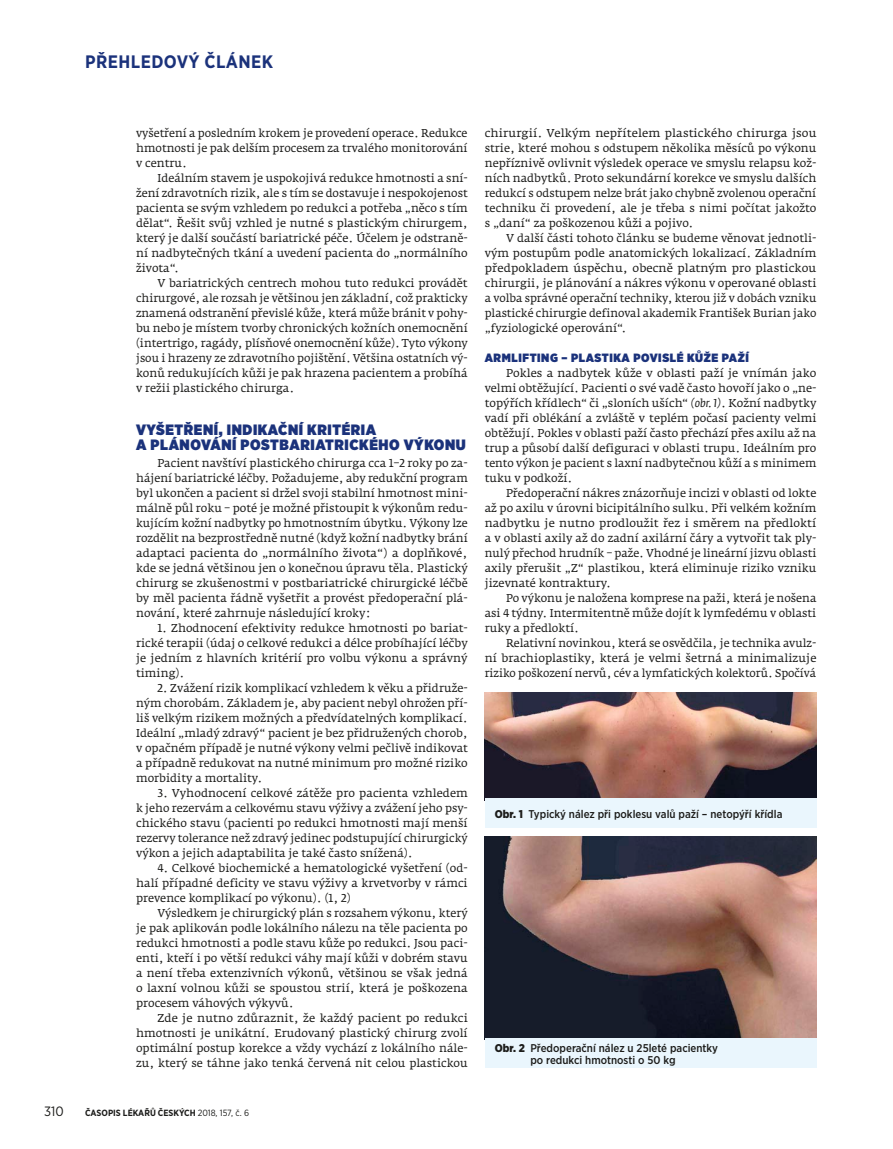
<style>
.page{position:relative;width:893px;height:1149px;background:#fff}
.page>*{position:absolute;margin:0;border:0;box-sizing:border-box;transform-origin:0 0}
.t1{font:700 18px "Gotham Narrow";letter-spacing:.025em;color:#1b327b}
.mezititulek_1{font:900 15px/15px "Gotham Narrow";letter-spacing:.04em;color:#1b327b}
.t2{font:13.5px "Gotham Narrow";color:#1c1c1a}
.mezititulek_predek{font:900 12px "Gotham Narrow";letter-spacing:.05em;color:#1b327b}
.text_NOVY{font:11.25px/15px "Fedra Serif A Pro";color:#1c1c1a;text-align:justify}
.popisek_foto{font:500 11.25px/12px "Gotham Narrow";color:#1c1c1a}
.t3{font:700 9px "Gotham Narrow";color:#1c1c1a}
.s1{font-weight:400}
.s2{font-style:italic}
.s3{font-weight:900}
</style>
<div class="page">
<img style="left:485px;top:692px;width:332px;height:107px">
<div style="left:485px;top:798px;width:331px;height:30px;background:#eaf6fd"></div>
<img style="left:484px;top:836px;width:332px;height:202px">
<div style="left:485px;top:1037px;width:331px;height:30px;background:#eaf6fd"></div>
<h1 class="t1" style="left:85px;top:50px;width:190px">PŘEHLEDOVÝ ČLÁNEK</h1>
<p class="text_NOVY" style="left:136px;top:125px;width:333px">vyšetření a posledním krokem je provedení operace. Redukce hmotnosti je pak delším procesem za trvalého monitorování v centru.</p>
<p class="text_NOVY" style="left:136px;top:170px;width:333px;text-indent:21px">Ideálním stavem je uspokojivá redukce hmotnosti a sní&shy;žení zdravotních rizik, ale s tím se dostavuje i nespokojenost pacienta se svým vzhledem po redukci a potřeba „něco s tím dělat“. Řešit svůj vzhled je nutné s plastickým chirurgem, který je další součástí bariatrické péče. Účelem je odstraně&shy;ní nadbytečných tkání a uvedení pacienta do „normálního života“.</p>
<p class="text_NOVY" style="left:136px;top:275px;width:333px;text-indent:21px">V bariatrických centrech mohou tuto redukci provádět chirurgové, ale rozsah je většinou jen základní, což prakticky znamená odstranění převislé kůže, která může bránit v pohy&shy;bu nebo je místem tvorby chronických kožních onemocnění (intertrigo, ragády, plísňové onemocnění kůže). Tyto výkony jsou i hrazeny ze zdravotního pojištění. Většina ostatních vý&shy;konů redukujících kůži je pak hrazena pacientem a probíhá v režii plastického chirurga.</p>
<p class="mezititulek_1" style="left:136px;top:422px;width:331px">VYŠETŘENÍ, INDIKAČNÍ KRITÉRIA<br>A PLÁNOVÁNÍ POSTBARIATRICKÉHO VÝKONU</p>
<p class="text_NOVY" style="left:136px;top:455px;width:333px;text-indent:21px">Pacient navštíví plastického chirurga cca 1–2 roky po za&shy;hájení bariatrické léčby. Požadujeme, aby redukční program byl ukončen a pacient si držel svoji stabilní hmotnost mini&shy;málně půl roku – poté je možné přistoupit k výkonům redu&shy;kujícím kožní nadbytky po hmotnostním úbytku. Výkony lze rozdělit na bezprostředně nutné (když kožní nadbytky brání adaptaci pacienta do „normálního života“) a doplňkové, kde se jedná většinou jen o konečnou úpravu těla. Plastický chirurg se zkušenostmi v postbariatrické chirurgické léčbě by měl pacienta řádně vyšetřit a provést předoperační plá&shy;nování, které zahrnuje následující kroky:</p>
<p class="text_NOVY" style="left:136px;top:620px;width:333px;text-indent:21px">1. Zhodnocení efektivity redukce hmotnosti po bariat&shy;rické terapii (údaj o celkové redukci a délce probíhající léčby je jedním z hlavních kritérií pro volbu výkonu a správný timing).</p>
<p class="text_NOVY" style="left:136px;top:680px;width:333px;text-indent:21px">2. Zvážení rizik komplikací vzhledem k věku a přidruže&shy;ným chorobám. Základem je, aby pacient nebyl ohrožen pří&shy;liš velkým rizikem možných a předvídatelných komplikací.<br>Ideální „mladý zdravý“ pacient je bez přidružených chorob, v opačném případě je nutné výkony velmi pečlivě indikovat a případně redukovat na nutné minimum pro možné riziko morbidity a mortality.</p>
<p class="text_NOVY" style="left:136px;top:785px;width:333px;text-indent:21px">3. Vyhodnocení celkové zátěže pro pacienta vzhledem k jeho rezervám a celkovému stavu výživy a zvážení jeho psy&shy;chického stavu (pacienti po redukci hmotnosti mají menší rezervy tolerance než zdravý jedinec podstupující chirurgický výkon a jejich adaptabilita je také často snížená).</p>
<p class="text_NOVY" style="left:136px;top:860px;width:333px;text-indent:21px">4. Celkové biochemické a hematologické vyšetření (od&shy;halí případné deficity ve stavu výživy a krvetvorby v rámci prevence komplikací po výkonu). (1, 2)</p>
<p class="text_NOVY" style="left:136px;top:905px;width:333px;text-indent:21px">Výsledkem je chirurgický plán s rozsahem výkonu, který je pak aplikován podle lokálního nálezu na těle pacienta po redukci hmotnosti a podle stavu kůže po redukci. Jsou paci&shy;enti, kteří i po větší redukci váhy mají kůži v dobrém stavu a není třeba extenzivních výkonů, většinou se však jedná o laxní volnou kůži se spoustou strií, která je poškozena procesem váhových výkyvů.</p>
<p class="text_NOVY" style="left:136px;top:1010px;width:333px;text-indent:21px">Zde je nutno zdůraznit, že každý pacient po redukci hmotnosti je unikátní. Erudovaný plastický chirurg zvolí optimální postup korekce a vždy vychází z lokálního nále&shy;zu, který se táhne jako tenká červená nit celou plastickou</p>
<p class="t2" style="left:44px;top:1102px;width:21px">310</p>
<p class="t3" style="left:85px;top:1106px;width:166px">ČASOPIS LÉKAŘŮ ČESKÝCH <span class="s1">2018, 157, č. 6</span></p>
<p class="text_NOVY" style="left:485px;top:125px;width:333px">chirurgií. Velkým nepřítelem plastického chirurga jsou strie, které mohou s odstupem několika měsíců po výkonu nepříznivě ovlivnit výsledek operace ve smyslu relapsu kož&shy;ních nadbytků. Proto sekundární korekce ve smyslu dalších redukcí s odstupem nelze brát jako chybně zvolenou operační techniku či provedení, ale je třeba s nimi počítat jakožto s „daní“ za poškozenou kůži a pojivo.</p>
<p class="text_NOVY" style="left:485px;top:230px;width:333px;text-indent:21px">V další části tohoto článku se budeme věnovat jednotli&shy;vým postupům podle anatomických lokalizací. Základním předpokladem úspěchu, obecně platným pro plastickou chirurgii, je plánování a nákres výkonu v operované oblasti a volba správné operační techniky, kterou již v dobách vzniku plastické chirurgie definoval akademik František Burian jako „fyziologické operování“.</p>
<p class="mezititulek_predek" style="left:485px;top:349px;width:266px">ARMLIFTING – PLASTIKA POVISLÉ KŮŽE PAŽÍ</p>
<p class="text_NOVY" style="left:485px;top:365px;width:333px;text-indent:21px">Pokles a nadbytek kůže v oblasti paží je vnímán jako velmi obtěžující. Pacienti o své vadě často hovoří jako o „ne&shy;topýřích křídlech“ či „sloních uších“ <span class="s2">(obr. 1)</span>. Kožní nadbytky vadí při oblékání a zvláště v teplém počasí pacienty velmi obtěžují. Pokles v oblasti paží často přechází přes axilu až na trup a působí další defiguraci v oblasti trupu. Ideálním pro tento výkon je pacient s laxní nadbytečnou kůží a s minimem tuku v podkoží.</p>
<p class="text_NOVY" style="left:485px;top:485px;width:333px;text-indent:21px">Předoperační nákres znázorňuje incizi v oblasti od lokte až po axilu v úrovni bicipitálního sulku. Při velkém kožním nadbytku je nutno prodloužit řez i směrem na předloktí a v oblasti axily až do zadní axilární čáry a vytvořit tak ply&shy;nulý přechod hrudník – paže. Vhodné je lineární jizvu oblasti axily přerušit „Z“ plastikou, která eliminuje riziko vzniku jizevnaté kontraktury.</p>
<p class="text_NOVY" style="left:485px;top:590px;width:333px;text-indent:21px">Po výkonu je naložena komprese na paži, která je nošena asi 4 týdny. Intermitentně může dojít k lymfedému v oblasti ruky a předloktí.</p>
<p class="text_NOVY" style="left:485px;top:635px;width:333px;text-indent:21px">Relativní novinkou, která se osvědčila, je technika avulz&shy;ní brachioplastiky, která je velmi šetrná a minimalizuje riziko poškození nervů, cév a lymfatických kolektorů. Spočívá</p>
<p class="popisek_foto" style="left:495px;top:808px;width:289px"><span class="s3">Obr. 1</span> Typický nález při poklesu valů paží – netopýří křídla</p>
<p class="popisek_foto" style="left:530px;top:1041px;width:189px;text-indent:-35px"><span class="s3">Obr. 2</span> Předoperační nález u 25leté pacientky po redukci hmotnosti o 50 kg</p>
</div>
